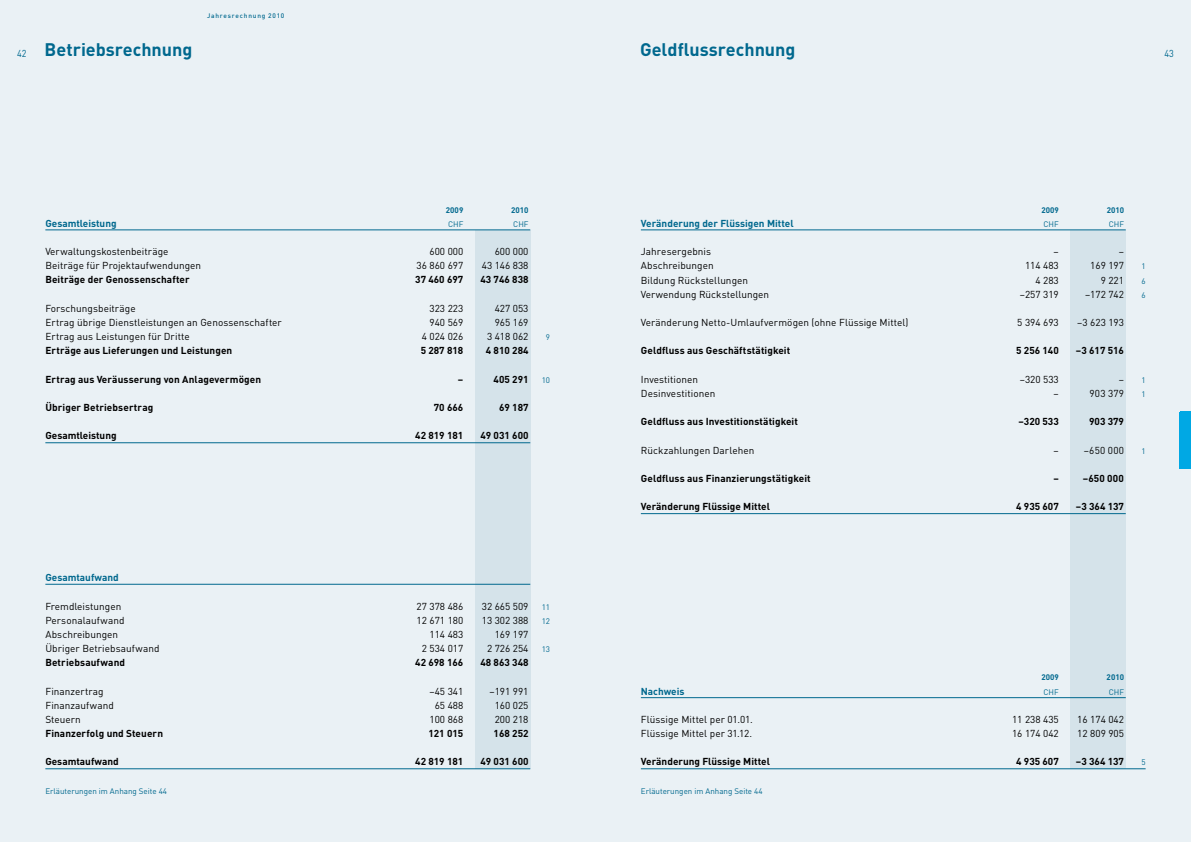
<style>
.page{position:relative;width:1191px;height:842px;background:#eaf1f5}
.page>*{position:absolute;margin:0;border:0;box-sizing:border-box;transform-origin:0 0}
.t1{font:700 18px "FFDIN";color:#00688e}
.t2{font:10px "FFDIN";letter-spacing:.005em;color:#000}
.t3{font:700 10px "FFDIN";letter-spacing:.005em;color:#000}
.t4{font:700 10px "FFDIN";color:#00688e}
.t5{font:10px "FFDIN";color:#00688e;scale:.9 1}
.t6{font:8px "FFDIN";color:#00688e}
.t7{font:700 8px "FFDIN";color:#00688e}
.t8{font:500 6.5px "FFDIN";letter-spacing:.125em;color:#00688e}
.s1{font-weight:400;font-size:10px}
.s2{font-size:8px;color:#00688e}
</style>
<div class="page">
<div style="left:475px;top:230px;width:55px;height:538px;background:#d5e3ea"></div>
<div style="left:1070px;top:230px;width:55px;height:538px;background:#d5e3ea"></div>
<div style="left:1179px;top:411px;width:12px;height:57px;background:#00a8e4"></div>
<hr style="left:45px;top:230px;width:485px;height:1px;background:#00688e">
<hr style="left:45px;top:442px;width:485px;height:1px;background:#00688e">
<hr style="left:45px;top:584px;width:485px;height:1px;background:#00688e">
<hr style="left:45px;top:768px;width:485px;height:1px;background:#00688e">
<hr style="left:641px;top:230px;width:484px;height:1px;background:#00688e">
<hr style="left:641px;top:513px;width:484px;height:1px;background:#00688e">
<hr style="left:641px;top:697px;width:484px;height:1px;background:#00688e">
<hr style="left:641px;top:768px;width:504px;height:1px;background:#00688e">
<p class="t8" style="left:207px;top:11px;width:79px">Jahresrechnung 2010</p>
<h1 class="t1" style="left:640px;top:38px;width:157px">Geldflussrechnung</h1>
<h1 class="t1" style="left:17px;top:38px;width:177px"><span class="s1">42</span> Betriebsrechnung</h1>
<p class="t5" style="left:1164px;top:47px;width:12px">43</p>
<p class="t7" style="left:446px;top:204px;width:19px">2009</p>
<p class="t7" style="left:511px;top:204px;width:19px">2010</p>
<p class="t4" style="left:45px;top:217px;width:73px">Gesamtleistung</p>
<p class="t6" style="left:448px;top:219px;width:17px">CHF</p>
<p class="t6" style="left:513px;top:219px;width:17px">CHF</p>
<p class="t2" style="left:45px;top:245px;width:125px">Verwaltungskostenbeiträge</p>
<p class="t2" style="left:429px;top:245px;width:35px">600 000</p>
<p class="t2" style="left:495px;top:245px;width:35px">600 000</p>
<p class="t2" style="left:45px;top:259px;width:157px">Beiträge für Projektaufwendungen</p>
<p class="t2" style="left:416px;top:259px;width:48px">36 860 697</p>
<p class="t2" style="left:482px;top:259px;width:48px">43 146 838</p>
<p class="t3" style="left:45px;top:273px;width:146px">Beiträge der Genossenschafter</p>
<p class="t3" style="left:415px;top:273px;width:50px">37 460 697</p>
<p class="t3" style="left:480px;top:273px;width:50px">43 746 838</p>
<p class="t2" style="left:45px;top:302px;width:92px">Forschungsbeiträge</p>
<p class="t2" style="left:429px;top:302px;width:35px">323 223</p>
<p class="t2" style="left:495px;top:302px;width:35px">427 053</p>
<p class="t2" style="left:45px;top:316px;width:238px">Ertrag übrige Dienstleistungen an Genossenschafter</p>
<p class="t2" style="left:429px;top:316px;width:35px">940 569</p>
<p class="t2" style="left:495px;top:316px;width:35px">965 169</p>
<p class="t2" style="left:45px;top:330px;width:146px">Ertrag aus Leistungen für Dritte</p>
<p class="t2" style="left:422px;top:330px;width:43px">4 024 026</p>
<p class="t2" style="left:487px;top:330px;width:43px">3 418 062</p>
<p class="t6" style="left:546px;top:332px;width:6px">9</p>
<p class="t3" style="left:45px;top:344px;width:188px">Erträge aus Lieferungen und Leistungen</p>
<p class="t3" style="left:421px;top:344px;width:44px">5 287 818</p>
<p class="t3" style="left:486px;top:344px;width:44px">4 810 284</p>
<p class="t3" style="left:45px;top:373px;width:217px">Ertrag aus Veräusserung von Anlagevermögen</p>
<p class="t3" style="left:458px;top:373px;width:7px">–</p>
<p class="t3" style="left:493px;top:373px;width:36px">405 291</p>
<p class="t6" style="left:542px;top:375px;width:10px">10</p>
<p class="t3" style="left:45px;top:401px;width:109px">Übriger Betriebsertrag</p>
<p class="t3" style="left:434px;top:401px;width:31px">70 666</p>
<p class="t3" style="left:499px;top:401px;width:31px">69 187</p>
<p class="t3" style="left:45px;top:429px;width:73px">Gesamtleistung</p>
<p class="t3" style="left:415px;top:429px;width:50px">42 819 181</p>
<p class="t3" style="left:480px;top:429px;width:50px">49 031 600</p>
<p class="t4" style="left:45px;top:571px;width:75px">Gesamtaufwand</p>
<p class="t2" style="left:45px;top:600px;width:77px">Fremdleistungen</p>
<p class="t2" style="left:416px;top:600px;width:48px">27 378 486</p>
<p class="t2" style="left:482px;top:600px;width:48px">32 665 509</p>
<p class="t6" style="left:542px;top:602px;width:10px">11</p>
<p class="t2" style="left:45px;top:614px;width:81px">Personalaufwand</p>
<p class="t2" style="left:416px;top:614px;width:48px">12 671 180</p>
<p class="t2" style="left:482px;top:614px;width:48px">13 302 388</p>
<p class="t6" style="left:542px;top:616px;width:10px">12</p>
<p class="t2" style="left:45px;top:628px;width:74px">Abschreibungen</p>
<p class="t2" style="left:429px;top:628px;width:35px">114 483</p>
<p class="t2" style="left:495px;top:628px;width:35px">169 197</p>
<p class="t2" style="left:45px;top:642px;width:116px">Übriger Betriebsaufwand</p>
<p class="t2" style="left:422px;top:642px;width:43px">2 534 017</p>
<p class="t2" style="left:487px;top:642px;width:43px">2 726 254</p>
<p class="t6" style="left:542px;top:644px;width:10px">13</p>
<p class="t3" style="left:45px;top:656px;width:81px">Betriebsaufwand</p>
<p class="t3" style="left:415px;top:656px;width:50px">42 698 166</p>
<p class="t3" style="left:480px;top:656px;width:50px">48 863 348</p>
<p class="t2" style="left:45px;top:685px;width:60px">Finanzertrag</p>
<p class="t2" style="left:429px;top:685px;width:35px">–45 341</p>
<p class="t2" style="left:489px;top:685px;width:41px">–191 991</p>
<p class="t2" style="left:45px;top:699px;width:70px">Finanzaufwand</p>
<p class="t2" style="left:435px;top:699px;width:30px">65 488</p>
<p class="t2" style="left:495px;top:699px;width:35px">160 025</p>
<p class="t2" style="left:45px;top:713px;width:37px">Steuern</p>
<p class="t2" style="left:429px;top:713px;width:35px">100 868</p>
<p class="t2" style="left:495px;top:713px;width:35px">200 218</p>
<p class="t3" style="left:45px;top:727px;width:119px">Finanzerfolg und Steuern</p>
<p class="t3" style="left:428px;top:727px;width:36px">121 015</p>
<p class="t3" style="left:493px;top:727px;width:36px">168 252</p>
<p class="t3" style="left:45px;top:755px;width:75px">Gesamtaufwand</p>
<p class="t3" style="left:415px;top:755px;width:50px">42 819 181</p>
<p class="t3" style="left:480px;top:755px;width:50px">49 031 600</p>
<p class="t6" style="left:45px;top:786px;width:123px">Erläuterungen im Anhang Seite 44</p>
<p class="t7" style="left:1041px;top:204px;width:19px">2009</p>
<p class="t7" style="left:1106px;top:204px;width:19px">2010</p>
<p class="t4" style="left:641px;top:217px;width:154px">Veränderung der Flüssigen Mittel</p>
<p class="t6" style="left:1043px;top:219px;width:17px">CHF</p>
<p class="t6" style="left:1108px;top:219px;width:17px">CHF</p>
<p class="t2" style="left:641px;top:245px;width:72px">Jahresergebnis</p>
<p class="t2" style="left:1053px;top:245px;width:7px">–</p>
<p class="t2" style="left:1118px;top:245px;width:7px">–</p>
<p class="t2" style="left:641px;top:259px;width:74px">Abschreibungen</p>
<p class="t2" style="left:1025px;top:259px;width:35px">114 483</p>
<p class="t2" style="left:1090px;top:259px;width:35px">169 197</p>
<p class="t6" style="left:1141px;top:261px;width:6px">1</p>
<p class="t2" style="left:641px;top:274px;width:109px">Bildung Rückstellungen</p>
<p class="t2" style="left:1035px;top:274px;width:25px">4 283</p>
<p class="t2" style="left:1100px;top:274px;width:25px">9 221</p>
<p class="t6" style="left:1141px;top:276px;width:6px">6</p>
<p class="t2" style="left:641px;top:288px;width:130px">Verwendung Rückstellungen</p>
<p class="t2" style="left:1019px;top:288px;width:41px">–257 319</p>
<p class="t2" style="left:1085px;top:288px;width:41px">–172 742</p>
<p class="t6" style="left:1141px;top:290px;width:6px">6</p>
<p class="t2" style="left:641px;top:316px;width:269px">Veränderung Netto-Umlaufvermögen (ohne Flüssige Mittel)</p>
<p class="t2" style="left:1017px;top:316px;width:43px">5 394 693</p>
<p class="t2" style="left:1077px;top:316px;width:48px">–3 623 193</p>
<p class="t3" style="left:641px;top:344px;width:151px">Geldfluss aus Geschäftstätigkeit</p>
<p class="t3" style="left:1016px;top:344px;width:44px">5 256 140</p>
<p class="t3" style="left:1076px;top:344px;width:50px">–3 617 516</p>
<p class="t2" style="left:641px;top:373px;width:59px">Investitionen</p>
<p class="t2" style="left:1019px;top:373px;width:41px">–320 533</p>
<p class="t2" style="left:1118px;top:373px;width:28px">– <span class="s2">1</span></p>
<p class="t2" style="left:641px;top:387px;width:76px">Desinvestitionen</p>
<p class="t2" style="left:1053px;top:387px;width:7px">–</p>
<p class="t2" style="left:1089px;top:387px;width:36px">903 379</p>
<p class="t6" style="left:1141px;top:389px;width:6px">1</p>
<p class="t3" style="left:641px;top:415px;width:159px">Geldfluss aus Investitionstätigkeit</p>
<p class="t3" style="left:1018px;top:415px;width:42px">–320 533</p>
<p class="t3" style="left:1089px;top:415px;width:36px">903 379</p>
<p class="t2" style="left:641px;top:444px;width:115px">Rückzahlungen Darlehen</p>
<p class="t2" style="left:1053px;top:444px;width:7px">–</p>
<p class="t2" style="left:1083px;top:444px;width:42px">–650 000</p>
<p class="t6" style="left:1141px;top:446px;width:6px">1</p>
<p class="t3" style="left:641px;top:472px;width:171px">Geldfluss aus Finanzierungstätigkeit</p>
<p class="t3" style="left:1053px;top:472px;width:72px">– –650 000</p>
<p class="t3" style="left:641px;top:500px;width:131px">Veränderung Flüssige Mittel</p>
<p class="t3" style="left:1016px;top:500px;width:44px">4 935 607</p>
<p class="t3" style="left:1076px;top:500px;width:50px">–3 364 137</p>
<p class="t7" style="left:1041px;top:672px;width:19px">2009</p>
<p class="t7" style="left:1106px;top:672px;width:19px">2010</p>
<p class="t4" style="left:641px;top:684px;width:45px">Nachweis</p>
<p class="t6" style="left:1043px;top:687px;width:17px">CHF</p>
<p class="t6" style="left:1108px;top:687px;width:17px">CHF</p>
<p class="t2" style="left:641px;top:713px;width:113px">Flüssige Mittel per 01.01.</p>
<p class="t2" style="left:1012px;top:713px;width:48px">11 238 435</p>
<p class="t2" style="left:1077px;top:713px;width:48px">16 174 042</p>
<p class="t2" style="left:641px;top:727px;width:113px">Flüssige Mittel per 31.12.</p>
<p class="t2" style="left:1012px;top:727px;width:48px">16 174 042</p>
<p class="t2" style="left:1077px;top:727px;width:48px">12 809 905</p>
<p class="t3" style="left:641px;top:755px;width:131px">Veränderung Flüssige Mittel</p>
<p class="t3" style="left:1016px;top:755px;width:44px">4 935 607</p>
<p class="t3" style="left:1076px;top:755px;width:50px">–3 364 137</p>
<p class="t6" style="left:1141px;top:757px;width:6px">5</p>
<p class="t6" style="left:641px;top:786px;width:123px">Erläuterungen im Anhang Seite 44</p>
</div>
